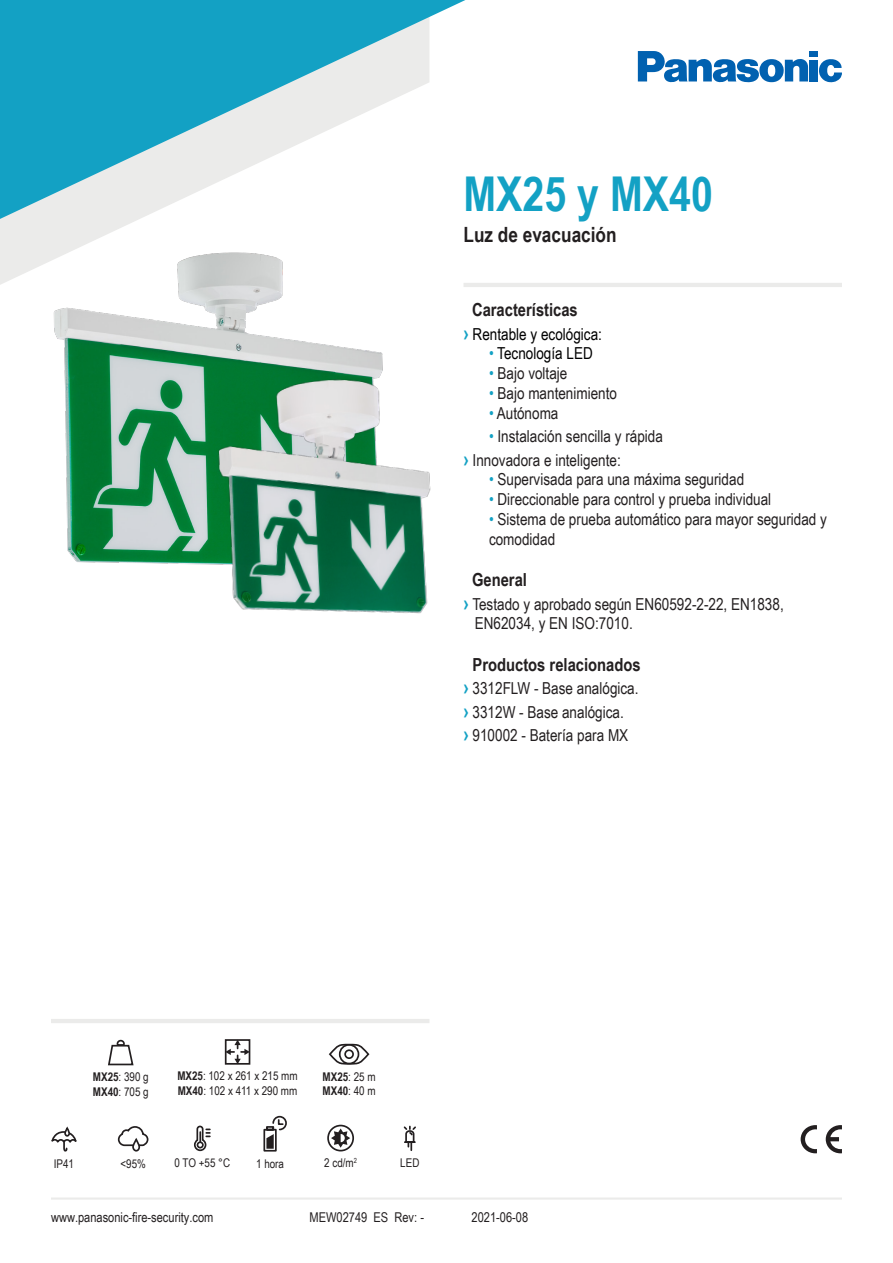
<style>
.page{position:relative;width:893px;height:1263px;background:#fff}
.page>*{position:absolute;margin:0;border:0;box-sizing:border-box;transform-origin:0 0}
.t1{font:700 48px "Arial Narrow";color:#13a1c4}
.t2{font:700 21px "Arial Narrow";color:#231f20}
.t3{font:700 18px "Arial Narrow";color:#231f20}
.t4{font:16.5px/19.8px "Arial Narrow";color:#231f20}
.t5{font:16.5px "Arial Narrow";color:#000001}
.t6{font:13.5px "Arial Narrow";color:#231f20}
.t7{font:12px "Arial Narrow";color:#231f20}
.t8{font:700 12px "Arial Narrow";color:#231f20}
.s1{font-weight:700;font-size:19.5px;color:#13a1c4}
.s2{color:#13a1c4}
.s3{font-weight:700}
.s4{font-weight:400}
</style>
<div class="page">
<svg style="left:0;top:0;width:465px;height:204px;fill:#13a1c4"></svg>
<svg style="left:819px;top:59px;width:23px;height:23px"></svg>
<div style="left:810px;top:51px;width:8px;height:6px;background:#0161b0"></div>
<div style="left:810px;top:60px;width:8px;height:21px;background:#0161b0"></div>
<svg style="left:638px;top:51px;width:170px;height:31px"></svg>
<hr style="left:51px;top:1019px;width:378px;height:4px;background:#ebebea">
<svg style="left:826px;top:1125px;width:16px;height:28px"></svg>
<svg style="left:801px;top:1125px;width:16px;height:28px"></svg>
<hr style="left:463px;top:283px;width:379px;height:4px;background:#ebebea">
<hr style="left:51px;top:1197px;width:791px;height:2px;background:#ebebea">
<svg style="left:117px;top:1126px;width:32px;height:26px"></svg>
<svg style="left:194px;top:1125px;width:16px;height:27px"></svg>
<svg style="left:403px;top:1125px;width:13px;height:26px"></svg>
<svg style="left:51px;top:1126px;width:26px;height:26px"></svg>
<img style="left:0;top:204px;width:283px;height:360px">
<img style="left:185px;top:331px;width:246px;height:283px">
<svg style="left:228px;top:1042px;width:19px;height:20px"></svg>
<div style="left:225px;top:1039px;width:25px;height:26px;border:2px solid #231f20"></div>
<svg style="left:108px;top:1039px;width:26px;height:27px"></svg>
<div style="left:327px;top:1125px;width:27px;height:26px;border:2px solid #231f20;border-radius:50%"></div>
<svg style="left:331px;top:1128px;width:19px;height:20px"></svg>
<div style="left:329px;top:1044px;width:40px;height:20px;border:2px solid #231f20;border-radius:50%"></div>
<div style="left:339px;top:1044px;width:20px;height:20px;border:2px solid #231f20;border-radius:50%"></div>
<div style="left:344px;top:1049px;width:10px;height:10px;border:2px solid #231f20;border-radius:50%"></div>
<svg style="left:263px;top:1115px;width:24px;height:37px"></svg>
<p class="t1" style="left:463px;top:158px;width:251px">MX25 y MX40</p>
<p class="t2" style="left:463px;top:219px;width:155px">Luz de evacuación</p>
<p class="t3" style="left:472px;top:296px;width:107px">Características</p>
<p class="t5" style="left:463px;top:322px;width:140px"><span class="s1">›</span> Rentable y ecológica:</p>
<p class="t5" style="left:489px;top:341px;width:105px"><span class="s2">•</span> Tecnología LED</p>
<p class="t4" style="left:489px;top:363px;width:80px"><span class="s2">•</span> Bajo voltaje</p>
<p class="t4" style="left:489px;top:383px;width:130px"><span class="s2">•</span> Bajo mantenimiento</p>
<p class="t4" style="left:489px;top:402px;width:71px"><span class="s2">•</span> Autónoma</p>
<p class="t4" style="left:489px;top:426px;width:175px"><span class="s2">•</span> Instalación sencilla y rápida</p>
<p class="t4" style="left:463px;top:449px;width:159px"><span class="s1">›</span> Innovadora e inteligente:</p>
<p class="t4" style="left:489px;top:469px;width:257px"><span class="s2">•</span> Supervisada para una máxima seguridad</p>
<p class="t4" style="left:489px;top:489px;width:284px"><span class="s2">•</span> Direccionable para control y prueba individual</p>
<p class="t4" style="left:489px;top:509px;width:339px"><span class="s2">•</span> Sistema de prueba automático para mayor seguridad y comodidad</p>
<p class="t3" style="left:472px;top:566px;width:56px">General</p>
<p class="t4" style="left:463px;top:593px;width:322px"><span class="s1">›</span> Testado y aprobado según EN60592-2-22, EN1838,</p>
<p class="t4" style="left:475px;top:613px;width:159px">EN62034, y EN ISO:7010.</p>
<p class="t3" style="left:472px;top:651px;width:170px">Productos relacionados</p>
<p class="t4" style="left:463px;top:678px;width:177px"><span class="s1">›</span> 3312FLW - Base analógica.</p>
<p class="t4" style="left:463px;top:701px;width:162px"><span class="s1">›</span> 3312W - Base analógica.</p>
<p class="t4" style="left:463px;top:725px;width:166px"><span class="s1">›</span> 910002 - Batería para MX</p>
<p class="t7" style="left:93px;top:1068px;width:57px"><span class="s3">MX25</span>: 390 g</p>
<p class="t7" style="left:93px;top:1082px;width:57px"><span class="s3">MX40</span>: 705 g</p>
<p class="t7" style="left:177px;top:1067px;width:122px"><span class="s3">MX25</span>: 102 x 261 x 215 mm</p>
<p class="t7" style="left:178px;top:1081px;width:121px"><span class="s3">MX40</span>: 102 x 411 x 290 mm</p>
<p class="t8" style="left:323px;top:1067px;width:55px">MX25<span class="s4">: 25 m</span></p>
<p class="t8" style="left:323px;top:1082px;width:55px">MX40<span class="s4">: 40 m</span></p>
<p class="t7" style="left:324px;top:1154px;width:34px">2 cd/m<sup>2</sup></p>
<p class="t7" style="left:54px;top:1154px;width:22px">IP41</p>
<p class="t7" style="left:120px;top:1154px;width:27px">&lt;95%</p>
<p class="t7" style="left:175px;top:1154px;width:57px">0 TO +55 °C</p>
<p class="t7" style="left:400px;top:1154px;width:21px">LED</p>
<p class="t7" style="left:256px;top:1154px;width:29px">1 hora</p>
<p class="t6" style="left:51px;top:1207px;width:164px">www.panasonic-fire-security.com</p>
<p class="t6" style="left:310px;top:1207px;width:116px">MEW02749 ES Rev: -</p>
<p class="t6" style="left:472px;top:1207px;width:58px">2021-06-08</p>
</div>
